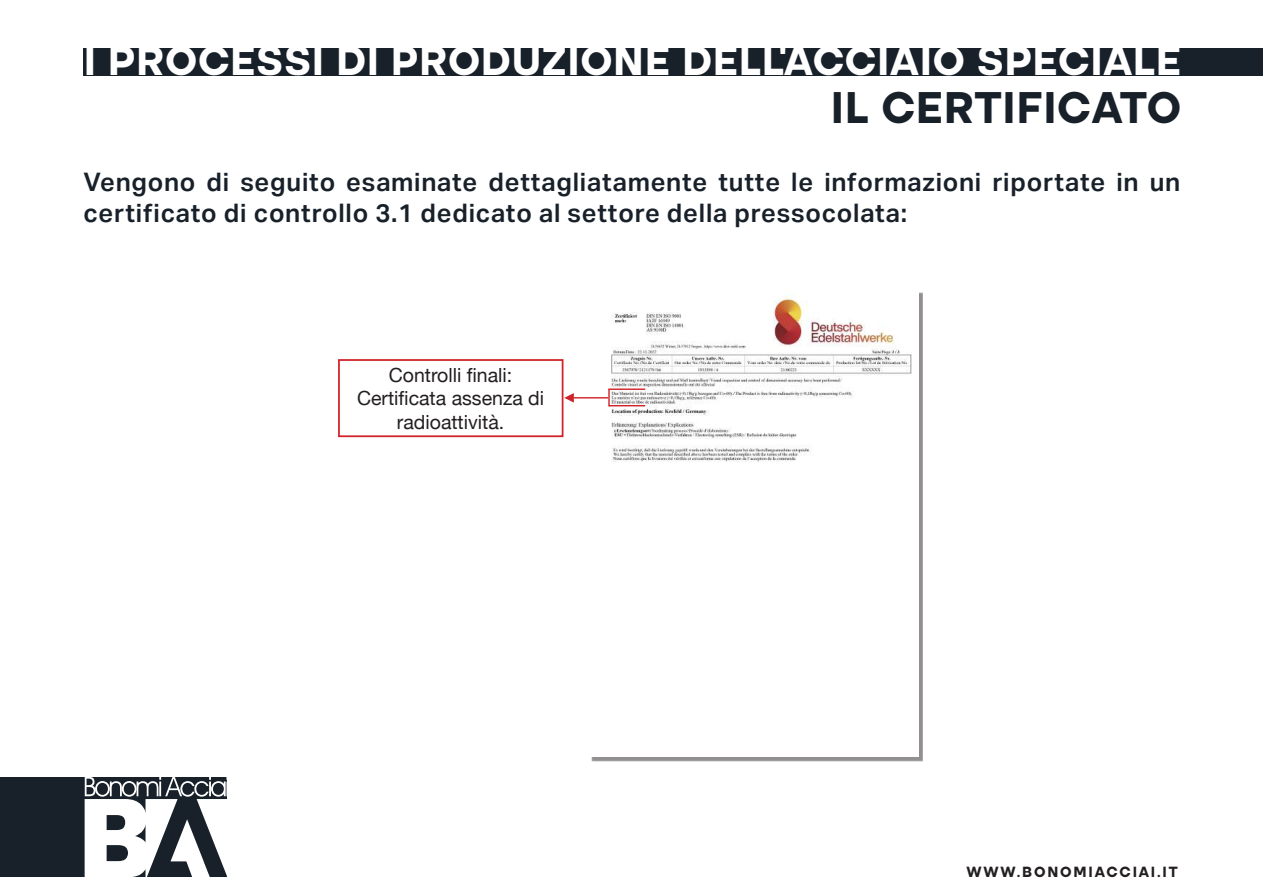
<style>
.page{position:relative;width:1263px;height:893px;background:#fff}
.page>*{position:absolute;margin:0;border:0;box-sizing:border-box;transform-origin:0 0}
.t1{font:700 45px "Altone Trial";letter-spacing:.015em;color:#182029}
.t2{font:700 42px "Altone Trial";letter-spacing:.015em;color:#fff}
.t3{font:600 25.5px/30.6px "Aktiv Grotesk";letter-spacing:.03em;color:#182029}
.t4{font:19.5px/23.4px "Helvetica Neue";color:#231f20;text-align:center}
.t5{font:700 15px "Altone Trial";letter-spacing:.12em;color:#231f20}
</style>
<div class="page">
<div style="left:83px;top:48px;width:1180px;height:27px;background:#182029"></div>
<div style="left:591px;top:292px;width:332px;height:469px;background:#918f8f"></div>
<img style="left:588px;top:292px;width:331px;height:465px">
<div style="left:338px;top:359px;width:225px;height:78px;border:2px solid #d1232a"></div>
<svg style="left:564px;top:393px;width:10px;height:10px"></svg>
<svg style="left:608px;top:390px;width:2px;height:16px"></svg>
<hr style="left:608px;top:388px;width:37px;height:2px;background:#d1232a">
<hr style="left:569px;top:397px;width:39px;height:1px;background:#d1232a">
<hr style="left:609px;top:405px;width:36px;height:1px;background:#d1232a">
<div style="left:0;top:777px;width:227px;height:100px;background:#182029"></div>
<svg style="left:85px;top:777px;width:142px;height:100px"></svg>
<h2 class="t2" style="left:84px;top:42px;width:1099px">I PROCESSI DI PRODUZIONE DELL’ACCIAIO SPECIALE</h2>
<h1 class="t1" style="left:831px;top:88px;width:352px">IL CERTIFICATO</h1>
<p class="t3" style="left:83px;top:167px;width:1098px">Vengono di seguito esaminate dettagliatamente tutte le informazioni riportate in un certificato di controllo 3.1 dedicato al settore della pressocolata:</p>
<p class="t4" style="left:357px;top:363px;width:189px">Controlli finali:<br>Certificata assenza di radioattività.</p>
<p class="t5" style="left:966px;top:865px;width:213px">WWW.BONOMIACCIAI.IT</p>
</div>
